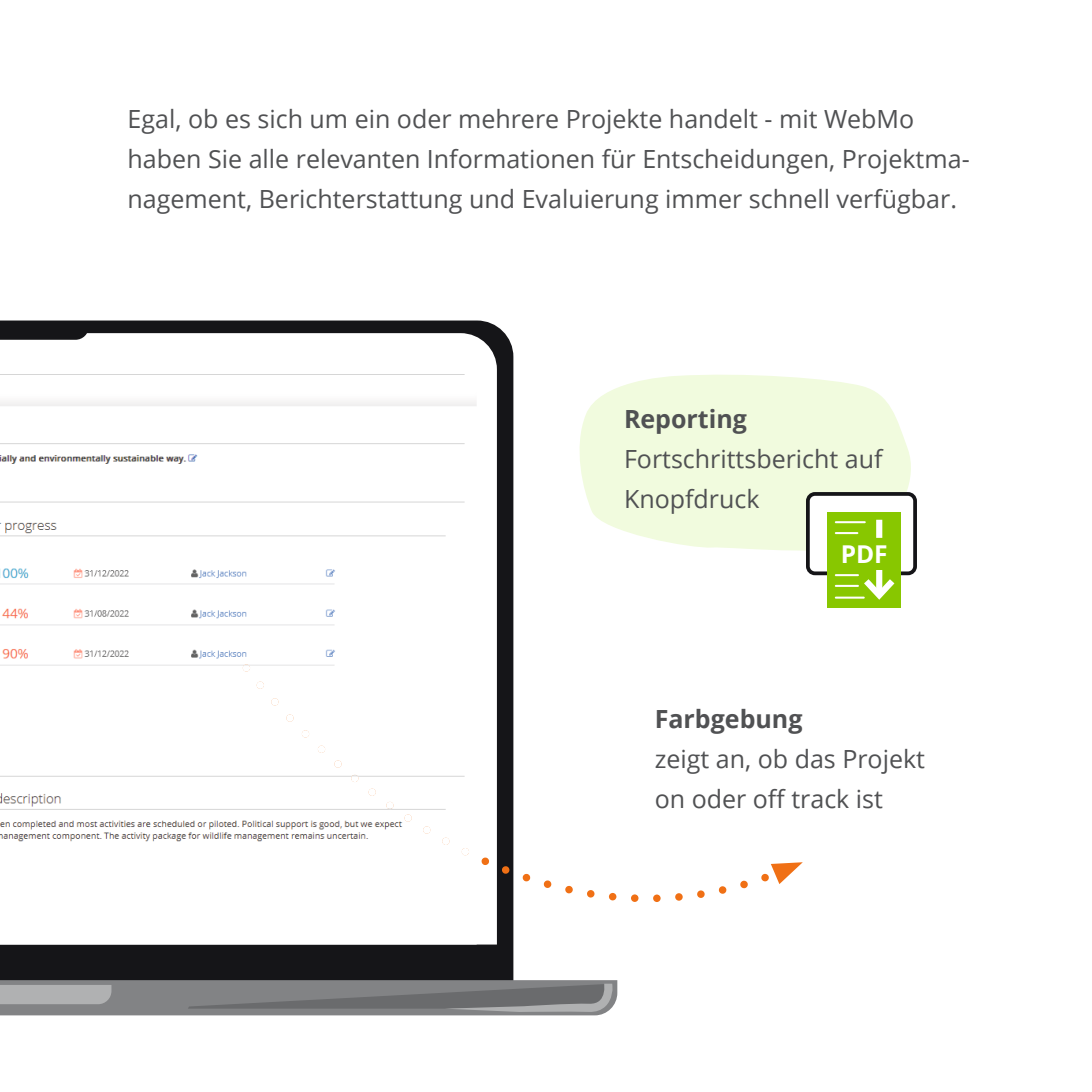
<style>
.page{position:relative;width:1092px;height:1092px;background:#fff}
.page>*{position:absolute;margin:0;border:0;box-sizing:border-box;transform-origin:0 0}
.t1{font:25px/40px "Open Sans";color:#505153}
.t2{font:700 25px "Open Sans";color:#505153}
.t3{font:700 24.5px "Open Sans";color:#fff}
</style>
<div class="page">
<svg style="left:579px;top:374px;width:338px;height:186px;fill:#f1fbde"></svg>
<div style="left:0;top:320px;width:513px;height:660px;background:#151518"></div>
<svg style="left:0;top:333px;width:497px;height:611px"></svg>
<svg style="left:0;top:980px;width:617px;height:35px;background:#838486"></svg>
<svg style="left:0;top:326px;width:89px;height:14px"></svg>
<svg style="left:476px;top:873px;width:293px;height:29px"></svg>
<svg style="left:476px;top:664px;width:38px;height:209px"></svg>
<svg style="left:771px;top:862px;width:31px;height:22px"></svg>
<div style="left:807px;top:494px;width:108px;height:79px;background:#fff;border-radius:7px"></div>
<div style="left:806px;top:492px;width:110px;height:83px;border:4px solid #151518;border-radius:7px"></div>
<div style="left:827px;top:512px;width:73px;height:96px;background:#88c700"></div>
<hr style="left:835px;top:521px;width:29px;height:2px;background:#fff">
<hr style="left:835px;top:532px;width:22px;height:2px;background:#fff">
<hr style="left:835px;top:585px;width:22px;height:2px;background:#fff">
<hr style="left:835px;top:596px;width:28px;height:2px;background:#fff">
<hr style="left:835px;top:574px;width:22px;height:2px;background:#fff">
<div style="left:876px;top:570px;width:6px;height:25px;background:#fff"></div>
<svg style="left:857px;top:572px;width:38px;height:28px"></svg>
<div style="left:876px;top:519px;width:6px;height:19px;background:#fff"></div>
<img style="left:0;top:349px;width:476px;height:595px">
<img style="left:256px;top:681px;width:213px;height:174px">
<svg style="left:243px;top:664px;width:7px;height:7px"></svg>
<p class="t1" style="left:128px;top:98px;width:843px">Egal, ob es sich um ein oder mehrere Projekte handelt - mit WebMo haben Sie alle relevanten Informationen für Entscheidungen, Projektma&shy;nagement, Berichterstattung und Evaluierung immer schnell verfügbar.</p>
<p class="t2" style="left:624px;top:401px;width:124px">Reporting</p>
<p class="t1" style="left:624px;top:438px;width:260px">Fortschrittsbericht auf<br>Knopfdruck</p>
<p class="t3" style="left:840px;top:537px;width:49px">PDF</p>
<p class="t2" style="left:654px;top:701px;width:149px">Farbgebung</p>
<p class="t1" style="left:654px;top:738px;width:272px">zeigt an, ob das Projekt on oder off track ist</p>
</div>
